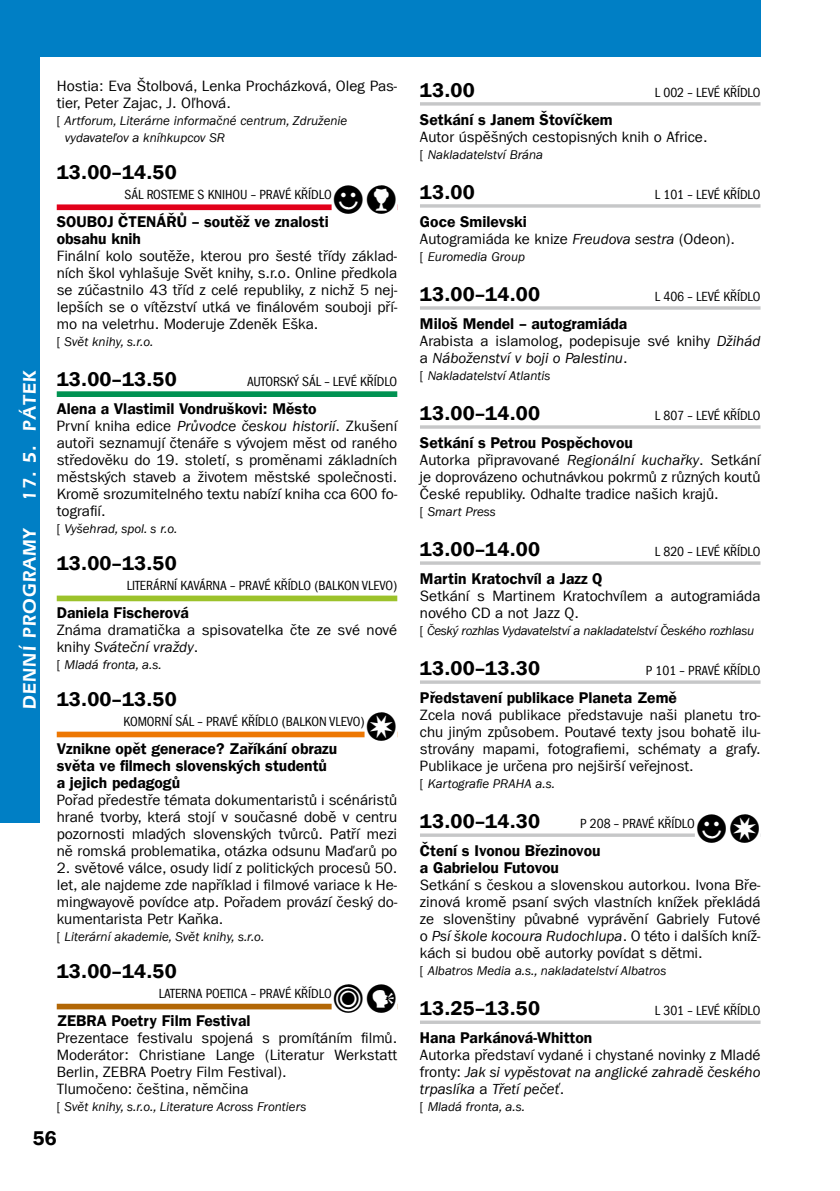
<style>
.page{position:relative;width:840px;height:1191px;background:#fff}
.page>*{position:absolute;margin:0;border:0;box-sizing:border-box;transform-origin:0 0}
.t1{font:20px "Franklin Gothic LT Com Dm";letter-spacing:.01em;color:#000}
.t2{font:600 19px "Eras IT Cby BTCE";letter-spacing:.06em;color:#fff}
.t3{font:15.6px/17px "Franklin Gothic LT Com Dm";color:#000}
.t4{font:15px/17px "Franklin Gothic LT Com";color:#000;text-align:justify}
.t5{font:italic 15px/17px "Franklin Gothic LT Com";color:#000;text-align:justify}
.t6{font:condensed 13.6px "Franklin Gothic LT Com";letter-spacing:-.005em;color:#000}
.t7{font:italic 13px/17px "Franklin Gothic LT Com";color:#000}
.t8{font:italic 13px "Franklin Gothic LT Com";letter-spacing:-.02em;color:#000}
.s1{font-style:normal}
.s2{font-family:"PIKTO";font-stretch:normal;font-size:20px}
.s3{font-style:italic}
</style>
<div class="page">
<div style="left:0;top:0;width:40px;height:822px;background:#007fc5"></div>
<div style="left:0;top:0;width:760px;height:57px;background:#007fc5"></div>
<div style="left:57px;top:204px;width:340px;height:6px;background:#e2001a"></div>
<div style="left:331px;top:202px;width:66px;height:10px;background:#fff"></div>
<div style="left:57px;top:391px;width:340px;height:6px;background:#009252"></div>
<div style="left:57px;top:595px;width:340px;height:6px;background:#9cc22b"></div>
<div style="left:57px;top:731px;width:340px;height:6px;background:#ed7703"></div>
<div style="left:364px;top:729px;width:33px;height:10px;background:#fff"></div>
<div style="left:57px;top:1003px;width:340px;height:6px;background:#b26706"></div>
<div style="left:331px;top:1001px;width:66px;height:10px;background:#fff"></div>
<svg style="left:420px;top:102px;width:340px;height:4px"></svg>
<svg style="left:420px;top:204px;width:340px;height:4px"></svg>
<hr style="left:420px;top:306px;width:340px;height:4px;background:#cececf">
<hr style="left:420px;top:425px;width:340px;height:4px;background:#cdcecf">
<svg style="left:420px;top:561px;width:340px;height:4px"></svg>
<svg style="left:420px;top:680px;width:340px;height:4px"></svg>
<svg style="left:420px;top:833px;width:274px;height:4px"></svg>
<svg style="left:420px;top:1020px;width:340px;height:4px"></svg>
<p class="t2" style="left:18px;top:501px;width:132px;rotate:-90deg">17. 5. PÁTEK</p>
<p class="t2" style="left:18px;top:709px;width:183px;rotate:-90deg">DENNÍ PROGRAMY</p>
<p class="t4" style="left:57px;top:77px;width:342px">Hostia: Eva Štolbová, Lenka Procházková, Oleg Pas&shy;tier, Peter Zajac, J. Oľhová.</p>
<p class="t7" style="left:65px;top:112px;width:284px;text-indent:-8px"><span class="s1">[</span> Artforum, Literárne informačné centrum, Združenie vydavateľov a kníhkupcov SR</p>
<h1 class="t1" style="left:57px;top:160px;width:122px">13.00–14.50</h1>
<p class="t6" style="left:124px;top:187px;width:274px">SÁL ROSTEME S KN IHO U – PRAVÉ KŘÍDLO<span class="s2">24</span></p>
<p class="t3" style="left:57px;top:213px;width:273px">SOUBOJ ČTENÁŘŮ – soutěž ve znalosti obsahu knih</p>
<p class="t4" style="left:57px;top:247px;width:342px">Finální kolo soutěže, kterou pro šesté třídy základ&shy;ních škol vyhlašuje Svět knihy, s.r.o. Online předkola se zúčastnilo 43 tříd z celé republiky, z nichž 5 nej&shy;lepších se o vítězství utká ve finálovém souboji pří&shy;mo na veletrhu. Moderuje Zdeněk Eška.</p>
<p class="t7" style="left:57px;top:333px;width:98px"><span class="s1">[</span> Svět knihy, s.r.o.</p>
<h1 class="t1" style="left:57px;top:367px;width:122px">13.00–13.50</h1>
<p class="t6" style="left:247px;top:373px;width:152px">AUTORSKÝ SÁL – LEVÉ KŘÍDLO</p>
<p class="t3" style="left:57px;top:400px;width:261px">Alena a Vlastimil Vondruškovi: Město</p>
<p class="t4" style="left:57px;top:417px;width:342px">První kniha edice <span class="s3">Průvodce českou historií</span>. Zkušení autoři seznamují čtenáře s vývojem měst od raného středověku do 19. století, s proměnami základních městských staveb a životem městské společnosti.<br>Kromě srozumitelného textu nabízí kniha cca 600 fo&shy;tografií.</p>
<p class="t7" style="left:57px;top:520px;width:122px"><span class="s1">[</span> Vyšehrad, spol. s r.o.</p>
<h1 class="t1" style="left:57px;top:551px;width:122px">13.00–13.50</h1>
<p class="t6" style="left:127px;top:578px;width:87px">LITERÁRNÍ KAVÁRNA</p>
<p class="t6" style="left:230px;top:578px;width:168px">– PRAVÉ KŘÍDLO (BALKON VLEVO)</p>
<p class="t3" style="left:57px;top:604px;width:134px">Daniela Fischerová</p>
<p class="t4" style="left:57px;top:621px;width:342px">Známa dramatička a spisovatelka čte ze své nové knihy <span class="s3">Sváteční vraždy</span>.</p>
<p class="t7" style="left:57px;top:656px;width:106px"><span class="s1">[</span> Mladá fronta, a.s.</p>
<h1 class="t1" style="left:57px;top:687px;width:122px">13.00–13.50</h1>
<p class="t6" style="left:123px;top:714px;width:31px">KOMORNÍ</p>
<p class="t6" style="left:175px;top:714px;width:223px">SÁL – PRAVÉ KŘÍDLO (BALKON VLEVO)<span class="s2">1</span></p>
<p class="t3" style="left:57px;top:740px;width:282px">Vznikne opět generace? Zaříkání obrazu světa ve filmech slovenských studentů a jejich pedagogů</p>
<p class="t4" style="left:57px;top:791px;width:342px">Pořad předestře témata dokumentaristů i scénáristů hrané tvorby, která stojí v současné době v centru pozornosti mladých slovenských tvůrců. Patří mezi ně romská problematika, otázka odsunu Maďarů po</p>
<p class="t4" style="left:57px;top:859px;width:342px">2. světové válce, osudy lidí z politických procesů 50. let, ale najdeme zde například i filmové variace k He&shy;mingwayově povídce atp. Pořadem provází český do&shy;kumentarista Petr Kaňka.</p>
<p class="t7" style="left:57px;top:928px;width:209px"><span class="s1">[</span> Literární akademie, Svět knihy, s.r.o.</p>
<h1 class="t1" style="left:57px;top:959px;width:122px">13.00–14.50</h1>
<p class="t6" style="left:159px;top:986px;width:31px">LATERNA</p>
<p class="t6" style="left:206px;top:986px;width:193px">POETICA – PRAVÉ KŘÍDLO<span class="s2">53</span></p>
<p class="t3" style="left:57px;top:1012px;width:195px">ZEBRA Poetry Film Festival</p>
<p class="t4" style="left:57px;top:1029px;width:342px;text-align:left">Prezentace festivalu spojená s promítáním filmů.<br>Moderátor: Christiane Lange (Literatur Werkstatt Berlin, ZEBRA Poetry Film Festival).<br>Tlumočeno: čeština, němčina</p>
<p class="t7" style="left:57px;top:1098px;width:251px"><span class="s1">[</span> Svět knihy, s.r.o., Literature Across Frontiers</p>
<h1 class="t1" style="left:33px;top:1126px;width:25px">56</h1>
<h1 class="t1" style="left:420px;top:78px;width:56px">13.00</h1>
<p class="t6" style="left:654px;top:84px;width:107px">L 002 – LEVÉ KŘÍDLO</p>
<p class="t3" style="left:420px;top:111px;width:194px">Setkání s Janem Štovíčkem</p>
<p class="t4" style="left:420px;top:128px;width:289px">Autor úspěšných cestopisných knih o Africe.</p>
<p class="t7" style="left:420px;top:146px;width:125px"><span class="s1">[</span> Nakladatelství Brána</p>
<h1 class="t1" style="left:420px;top:180px;width:56px">13.00</h1>
<p class="t6" style="left:654px;top:186px;width:107px">L 101 – LEVÉ KŘÍDLO</p>
<p class="t3" style="left:420px;top:213px;width:108px">Goce Smilevski</p>
<p class="t4" style="left:420px;top:230px;width:316px">Autogramiáda ke knize <span class="s3">Freudova sestra</span> (Odeon).</p>
<p class="t7" style="left:420px;top:248px;width:106px"><span class="s1">[</span> Euromedia Group</p>
<h1 class="t1" style="left:420px;top:282px;width:121px">13.00–14.00</h1>
<p class="t6" style="left:654px;top:288px;width:107px">L 406 – LEVÉ KŘÍDLO</p>
<p class="t3" style="left:420px;top:315px;width:209px">Miloš Mendel – autogramiáda</p>
<p class="t4" style="left:420px;top:332px;width:342px">Arabista a islamolog, podepisuje své knihy <span class="s3">Džihád </span>a <span class="s3">Náboženství v boji o Palestinu</span>.</p>
<p class="t7" style="left:420px;top:367px;width:132px"><span class="s1">[</span> Nakladatelství Atlantis</p>
<h1 class="t1" style="left:420px;top:401px;width:121px">13.00–14.00</h1>
<p class="t6" style="left:654px;top:407px;width:107px">L 807 – LEVÉ KŘÍDLO</p>
<p class="t3" style="left:420px;top:434px;width:214px">Setkání s Petrou Pospěchovou</p>
<p class="t4" style="left:420px;top:451px;width:342px">Autorka připravované <span class="s3">Regionální kuchařky</span>. Setkání je doprovázeno ochutnávkou pokrmů z různých koutů České republiky. Odhalte tradice našich krajů.</p>
<p class="t7" style="left:420px;top:503px;width:77px"><span class="s1">[</span> Smart Press</p>
<h1 class="t1" style="left:420px;top:537px;width:121px">13.00–14.00</h1>
<p class="t6" style="left:654px;top:543px;width:107px">L 820 – LEVÉ KŘÍDLO</p>
<p class="t3" style="left:420px;top:570px;width:184px">Martin Kratochvíl a Jazz Q</p>
<p class="t4" style="left:420px;top:587px;width:342px">Setkání s Martinem Kratochvílem a autogramiáda nového CD a not Jazz Q.</p>
<p class="t8" style="left:420px;top:623px;width:335px"><span class="s1">[</span> Český rozhlas Vydavatelství a nakladatelství Českého rozhlasu</p>
<h1 class="t1" style="left:420px;top:656px;width:121px">13.00–13.30</h1>
<p class="t6" style="left:645px;top:662px;width:116px">P 101 – PRAVÉ KŘÍDLO</p>
<p class="t3" style="left:420px;top:689px;width:258px">Představení publikace Planeta Země</p>
<p class="t4" style="left:420px;top:706px;width:342px">Zcela nová publikace představuje naši planetu tro&shy;chu jiným způsobem. Poutavé texty jsou bohatě ilu&shy;strovány mapami, fotografiemi, schématy a grafy.<br>Publikace je určena pro nejširší veřejnost.</p>
<p class="t7" style="left:420px;top:775px;width:136px"><span class="s1">[</span> Kartografie PRAHA a.s.</p>
<h1 class="t1" style="left:420px;top:809px;width:121px">13.00–14.30</h1>
<p class="t6" style="left:579px;top:815px;width:182px">P 208 – PRAVÉ KŘÍDLO<span class="s2">21</span></p>
<p class="t3" style="left:420px;top:842px;width:182px">Čtení s Ivonou Březinovou a Gabrielou Futovou</p>
<p class="t4" style="left:420px;top:876px;width:342px">Setkání s českou a slovenskou autorkou. Ivona Bře&shy;zinová kromě psaní svých vlastních knížek překládá ze slovenštiny půvabné vyprávění Gabriely Futové o <span class="s3">Psí škole kocoura Rudochlupa</span>. O této i dalších kníž&shy;kách si budou obě autorky povídat s dětmi.</p>
<p class="t7" style="left:420px;top:962px;width:248px"><span class="s1">[</span> Albatros Media a.s., nakladatelství Albatros</p>
<h1 class="t1" style="left:420px;top:996px;width:121px">13.25–13.50</h1>
<p class="t6" style="left:654px;top:1002px;width:107px">L 301 – LEVÉ KŘÍDLO</p>
<p class="t3" style="left:420px;top:1029px;width:174px">Hana Parkánová-Whitton</p>
<p class="t5" style="left:420px;top:1046px;width:342px"><span class="s1">Autorka představí vydané i chystané novinky z Mladé fronty:</span> Jak si vypěstovat na anglické zahradě českého trpaslíka <span class="s1">a</span> Třetí pečeť<span class="s1">.</span></p>
<p class="t7" style="left:420px;top:1098px;width:106px"><span class="s1">[</span> Mladá fronta, a.s.</p>
</div>
